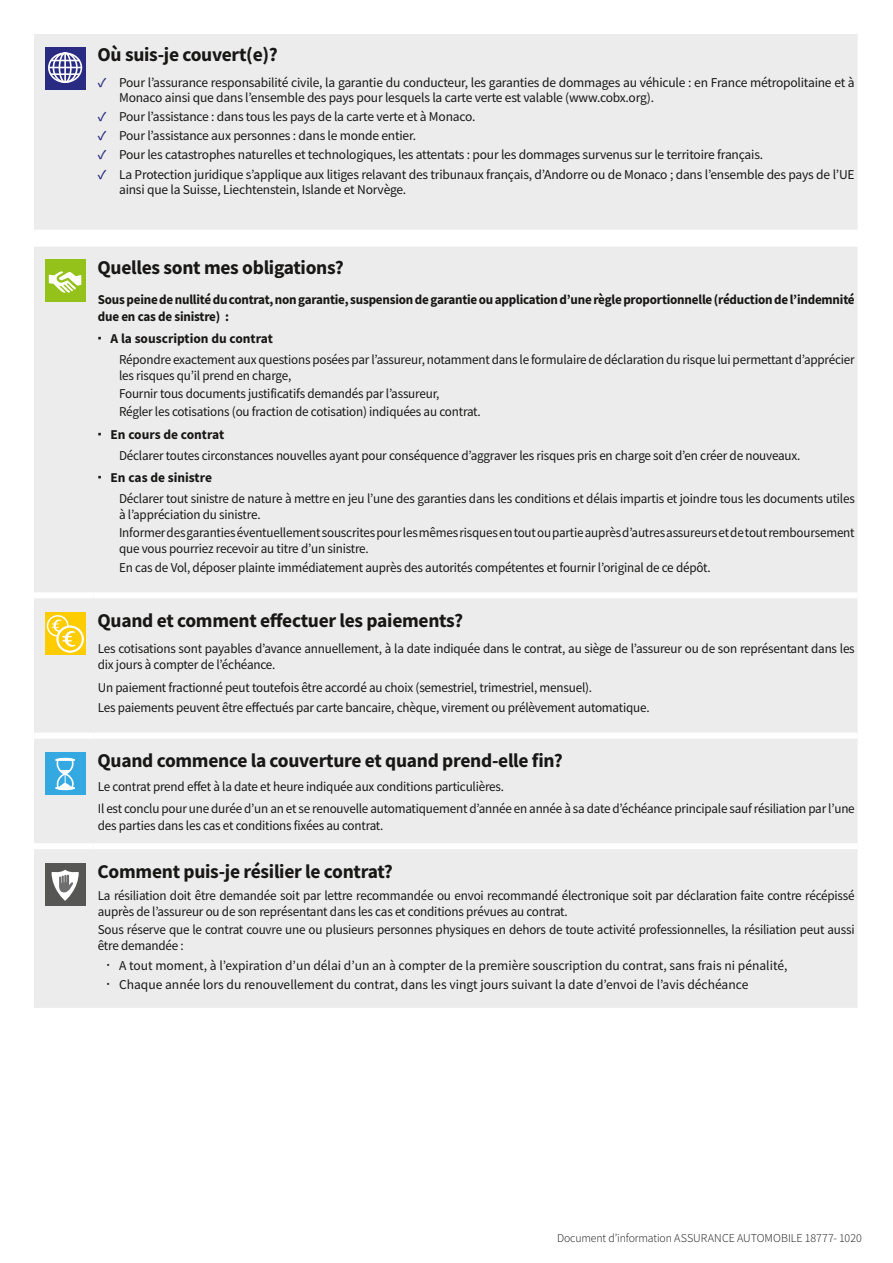
<style>
.page{position:relative;width:893px;height:1263px;background:#fff}
.page>*{position:absolute;margin:0;border:0;box-sizing:border-box;transform-origin:0 0}
.t1{font:700 19.5px "Source Sans Pro";letter-spacing:-.015em;color:#181716}
.t2{font:13.5px/16.2px "Source Sans Pro";letter-spacing:-.015em;color:#181716}
.t3{font:700 13.5px/16.2px "Source Sans Pro";letter-spacing:-.015em;color:#181716}
.t4{font:300 12px "Source Sans Pro";letter-spacing:-.01em;color:#181716}
.s1{font-weight:600;color:#292b82}
</style>
<div class="page">
<div style="left:34px;top:34px;width:824px;height:974px;background:#ececec"></div>
<div style="left:93px;top:592px;width:765px;height:6px;background:#fff"></div>
<div style="left:93px;top:733px;width:765px;height:6px;background:#fff"></div>
<div style="left:93px;top:843px;width:765px;height:6px;background:#fff"></div>
<div style="left:34px;top:592px;width:59px;height:6px;background:#fff"></div>
<div style="left:34px;top:733px;width:59px;height:6px;background:#fff"></div>
<div style="left:34px;top:843px;width:59px;height:6px;background:#fff"></div>
<svg style="left:45px;top:47px;width:41px;height:42px"></svg>
<div style="left:48px;top:52px;width:34px;height:31px;border:2px solid #fff;border-radius:50%"></div>
<div style="left:53px;top:52px;width:25px;height:31px;border:2px solid #fff;border-radius:50%"></div>
<div style="left:59px;top:52px;width:13px;height:31px;border:2px solid #fff;border-radius:50%"></div>
<hr style="left:64px;top:53px;width:2px;height:30px;background:#fff">
<svg style="left:51px;top:60px;width:29px;height:1px"></svg>
<hr style="left:51px;top:73px;width:29px;height:2px;background:#fff">
<hr style="left:49px;top:67px;width:32px;height:1px;background:#fff">
<div style="left:45px;top:259px;width:41px;height:43px;background:#94c11a"></div>
<svg style="left:49px;top:271px;width:33px;height:22px"></svg>
<svg style="left:45px;top:612px;width:41px;height:43px"></svg>
<div style="left:47px;top:615px;width:22px;height:22px;border:2px solid #fff;border-radius:50%"></div>
<svg style="left:57px;top:627px;width:26px;height:25px"></svg>
<div style="left:56px;top:625px;width:28px;height:28px;border:2px solid #fff;border-radius:50%"></div>
<svg style="left:51px;top:618px;width:25px;height:30px"></svg>
<div style="left:45px;top:753px;width:41px;height:42px;background:#34a9e1"></div>
<svg style="left:55px;top:758px;width:20px;height:32px"></svg>
<div style="left:45px;top:863px;width:41px;height:43px;background:#565655"></div>
<svg style="left:52px;top:870px;width:27px;height:31px"></svg>
<h1 class="t1" style="left:98px;top:42px;width:182px">Où suis-je couvert(e)?</h1>
<p class="t2" style="left:119px;top:75px;width:737px;line-height:15px;text-indent:-21px"><span class="s1">✓</span> Pour l’assurance responsabilité civile, la garantie du conducteur, les garanties de dommages au véhicule : en France métropolitaine et à<br>Monaco ainsi que dans l’ensemble des pays pour lesquels la carte verte est valable (www.cobx.org).</p>
<p class="t2" style="left:98px;top:108px;width:379px"><span class="s1">✓</span> Pour l’assistance : dans tous les pays de la carte verte et à Monaco.</p>
<p class="t2" style="left:98px;top:128px;width:320px"><span class="s1">✓</span> Pour l’assistance aux personnes : dans le monde entier.</p>
<p class="t2" style="left:98px;top:147px;width:667px"><span class="s1">✓</span> Pour les catastrophes naturelles et technologiques, les attentats : pour les dommages survenus sur le territoire français.</p>
<p class="t2" style="left:119px;top:167px;width:737px;line-height:15px;text-indent:-21px"><span class="s1">✓</span> La Protection juridique s’applique aux litiges relavant des tribunaux français, d’Andorre ou de Monaco ; dans l’ensemble des pays de l’UE ainsi que la Suisse, Liechtenstein, Islande et Norvège.</p>
<h1 class="t1" style="left:98px;top:254px;width:248px">Quelles sont mes obligations?</h1>
<p class="t3" style="left:98px;top:292px;width:758px">Sous peine de nullité du contrat, non garantie, suspension de garantie ou application d’une règle proportionnelle (réduction de l’indemnité due en cas de sinistre) :</p>
<p class="t3" style="left:111px;top:330px;width:164px">A la souscription du contrat</p>
<p class="t2" style="left:119px;top:351px;width:737px">Répondre exactement aux questions posées par l’assureur, notamment dans le formulaire de déclaration du risque lui permettant d’apprécier les risques qu’il prend en charge,</p>
<p class="t2" style="left:119px;top:384px;width:363px;line-height:18.3px">Fournir tous documents justificatifs demandés par l’assureur,<br>Régler les cotisations (ou fraction de cotisation) indiquées au contrat.</p>
<p class="t3" style="left:111px;top:426px;width:115px">En cours de contrat</p>
<p class="t2" style="left:119px;top:447px;width:683px">Déclarer toutes circonstances nouvelles ayant pour conséquence d’aggraver les risques pris en charge soit d’en créer de nouveaux.</p>
<p class="t3" style="left:111px;top:469px;width:103px">En cas de sinistre</p>
<p class="t2" style="left:119px;top:490px;width:737px">Déclarer tout sinistre de nature à mettre en jeu l’une des garanties dans les conditions et délais impartis et joindre tous les documents utiles à l’appréciation du sinistre.</p>
<p class="t2" style="left:119px;top:524px;width:737px">Informer des garanties éventuellement souscrites pour les mêmes risques en tout ou partie auprès d’autres assureurs et de tout remboursement que vous pourriez recevoir au titre d’un sinistre.</p>
<p class="t2" style="left:119px;top:559px;width:593px">En cas de Vol, déposer plainte immédiatement auprès des autorités compétentes et fournir l’original de ce dépôt.</p>
<h1 class="t1" style="left:98px;top:607px;width:367px">Quand et comment effectuer les paiements?</h1>
<p class="t2" style="left:98px;top:640px;width:758px">Les cotisations sont payables d’avance annuellement, à la date indiquée dans le contrat, au siège de l’assureur ou de son représentant dans les dix jours à compter de l’échéance.</p>
<p class="t2" style="left:98px;top:677px;width:553px;line-height:20.4px">Un paiement fractionné peut toutefois être accordé au choix (semestriel, trimestriel, mensuel).<br>Les paiements peuvent être effectués par carte bancaire, chèque, virement ou prélèvement automatique.</p>
<h1 class="t1" style="left:98px;top:748px;width:467px">Quand commence la couverture et quand prend-elle fin?</h1>
<p class="t2" style="left:98px;top:775px;width:758px;line-height:22.5px">Le contrat prend effet à la date et heure indiquée aux conditions particulières.<br>Il est conclu pour une durée d’un an et se renouvelle automatiquement d’année en année à sa date d’échéance principale sauf résiliation par l’une</p>
<p class="t2" style="left:98px;top:817px;width:287px">des parties dans les cas et conditions fixées au contrat.</p>
<h1 class="t1" style="left:98px;top:858px;width:297px">Comment puis-je résilier le contrat?</h1>
<p class="t2" style="left:98px;top:887px;width:758px">La résiliation doit être demandée soit par lettre recommandée ou envoi recommandé électronique soit par déclaration faite contre récépissé auprès de l’assureur ou de son représentant dans les cas et conditions prévues au contrat.</p>
<p class="t2" style="left:98px;top:921px;width:758px">Sous réserve que le contrat couvre une ou plusieurs personnes physiques en dehors de toute activité professionnelles, la résiliation peut aussi être demandée :</p>
<p class="t2" style="left:119px;top:956px;width:670px;line-height:18.8px">A tout moment, à l’expiration d’un délai d’un an à compter de la première souscription du contrat, sans frais ni pénalité,<br>Chaque année lors du renouvellement du contrat, dans les vingt jours suivant la date d’envoi de l’avis déchéance</p>
<p class="t4" style="left:557px;top:1231px;width:306px">Document d’information ASSURANCE AUTOMOBILE 18777- 1020</p>
</div>
